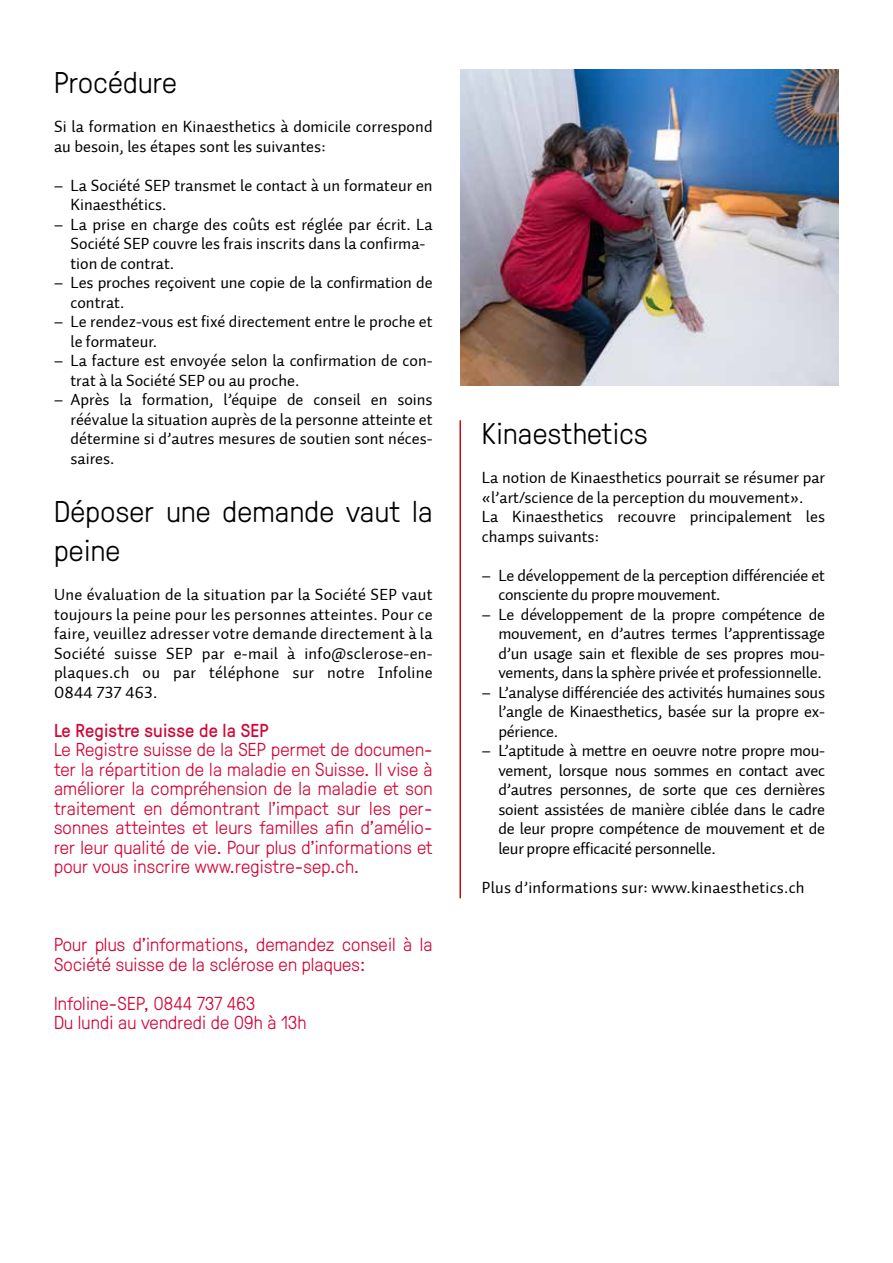
<style>
.page{position:relative;width:893px;height:1263px;background:#fff}
.page>*{position:absolute;margin:0;border:0;box-sizing:border-box;transform-origin:0 0}
.t1{font:300 30px/39px "GT Pressura";letter-spacing:.01em;color:#000}
.t2{font:300 18.75px/19.5px "GT Pressura";letter-spacing:.01em;color:#d30536}
.t3{font:18.75px "GT Pressura";letter-spacing:.01em;color:#d30536}
.t4{font:16.5px/19.5px "Auto 2 Regular LF";color:#000}
</style>
<div class="page">
<hr style="left:459px;top:420px;width:2px;height:478px;background:#c90c0f">
<img style="left:460px;top:69px;width:379px;height:317px">
<h1 class="t1" style="left:54px;top:61px;width:124px">Procédure</h1>
<p class="t4" style="left:54px;top:117px;width:380px">Si la formation en Kinaesthetics à domicile correspond au besoin, les étapes sont les suivantes:</p>
<p class="t4" style="left:70px;top:175px;width:364px;text-indent:-16px">– La Société SEP transmet le contact à un formateur en<br>Kinaesthétics.</p>
<p class="t4" style="left:70px;top:214px;width:364px;text-indent:-16px">– La prise en charge des coûts est réglée par écrit. La<br>Société SEP couvre les frais inscrits dans la confirma&shy;tion de contrat.</p>
<p class="t4" style="left:70px;top:273px;width:364px;text-indent:-16px">– Les proches reçoivent une copie de la confirmation de contrat.</p>
<p class="t4" style="left:70px;top:312px;width:364px;text-indent:-16px">– Le rendez-vous est fixé directement entre le proche et le formateur.</p>
<p class="t4" style="left:70px;top:351px;width:364px;text-indent:-16px">– La facture est envoyée selon la confirmation de con&shy;trat à la Société SEP ou au proche.</p>
<p class="t4" style="left:70px;top:390px;width:364px;text-align:justify;text-indent:-16px">– Après la formation, l’équipe de conseil en soins réévalue la situation auprès de la personne atteinte et détermine si d’autres mesures de soutien sont néces&shy;saires.</p>
<h1 class="t1" style="left:54px;top:490px;width:380px">Déposer une demande vaut la peine</h1>
<p class="t4" style="left:54px;top:585px;width:380px;text-align:justify">Une évaluation de la situation par la Société SEP vaut toujours la peine pour les personnes atteintes. Pour ce faire, veuillez adresser votre demande directement à la Société suisse SEP par e-mail à info@sclerose-en&shy;plaques.ch ou par téléphone sur notre Infoline 0844 737 463.</p>
<p class="t3" style="left:54px;top:717px;width:216px">Le Registre suisse de la SEP</p>
<p class="t2" style="left:54px;top:739px;width:380px;text-align:justify">Le Registre suisse de la SEP permet de documen&shy;ter la répartition de la maladie en Suisse. Il vise à améliorer la compréhension de la maladie et son traitement en démontrant l’impact sur les per&shy;sonnes atteintes et leurs familles afin d’amélio&shy;rer leur qualité de vie. Pour plus d’informations et pour vous inscrire www.registre-sep.ch.</p>
<p class="t2" style="left:54px;top:934px;width:380px">Pour plus d’informations, demandez conseil à la<br>Société suisse de la sclérose en plaques:</p>
<p class="t2" style="left:54px;top:992px;width:254px">Infoline-SEP, 0844 737 463<br>Du lundi au vendredi de 09h à 13h</p>
<h1 class="t1" style="left:482px;top:412px;width:167px">Kinaesthetics</h1>
<p class="t4" style="left:482px;top:468px;width:345px">La notion de Kinaesthetics pourrait se résumer par «l’art/science de la perception du mouvement».<br>La Kinaesthetics recouvre principalement les champs suivants:</p>
<p class="t4" style="left:498px;top:565px;width:328px;text-indent:-16px">– Le développement de la perception différenciée et consciente du propre mouvement.</p>
<p class="t4" style="left:498px;top:604px;width:328px;text-align:justify;text-indent:-16px">– Le développement de la propre compétence de mouvement, en d’autres termes l’apprentissage d’un usage sain et flexible de ses propres mou&shy;vements, dans la sphère privée et professionnelle.</p>
<p class="t4" style="left:498px;top:682px;width:328px;text-align:justify;text-indent:-16px">– L’analyse différenciée des activités humaines sous l’angle de Kinaesthetics, basée sur la propre ex&shy;périence.</p>
<p class="t4" style="left:498px;top:741px;width:328px;text-align:justify;text-indent:-16px">– L’aptitude à mettre en oeuvre notre propre mou&shy;vement, lorsque nous sommes en contact avec d’autres personnes, de sorte que ces dernières soient assistées de manière ciblée dans le cadre de leur propre compétence de mouvement et de leur propre efficacité personnelle.</p>
<p class="t4" style="left:482px;top:878px;width:324px">Plus d’informations sur: www.kinaesthetics.ch</p>
</div>
